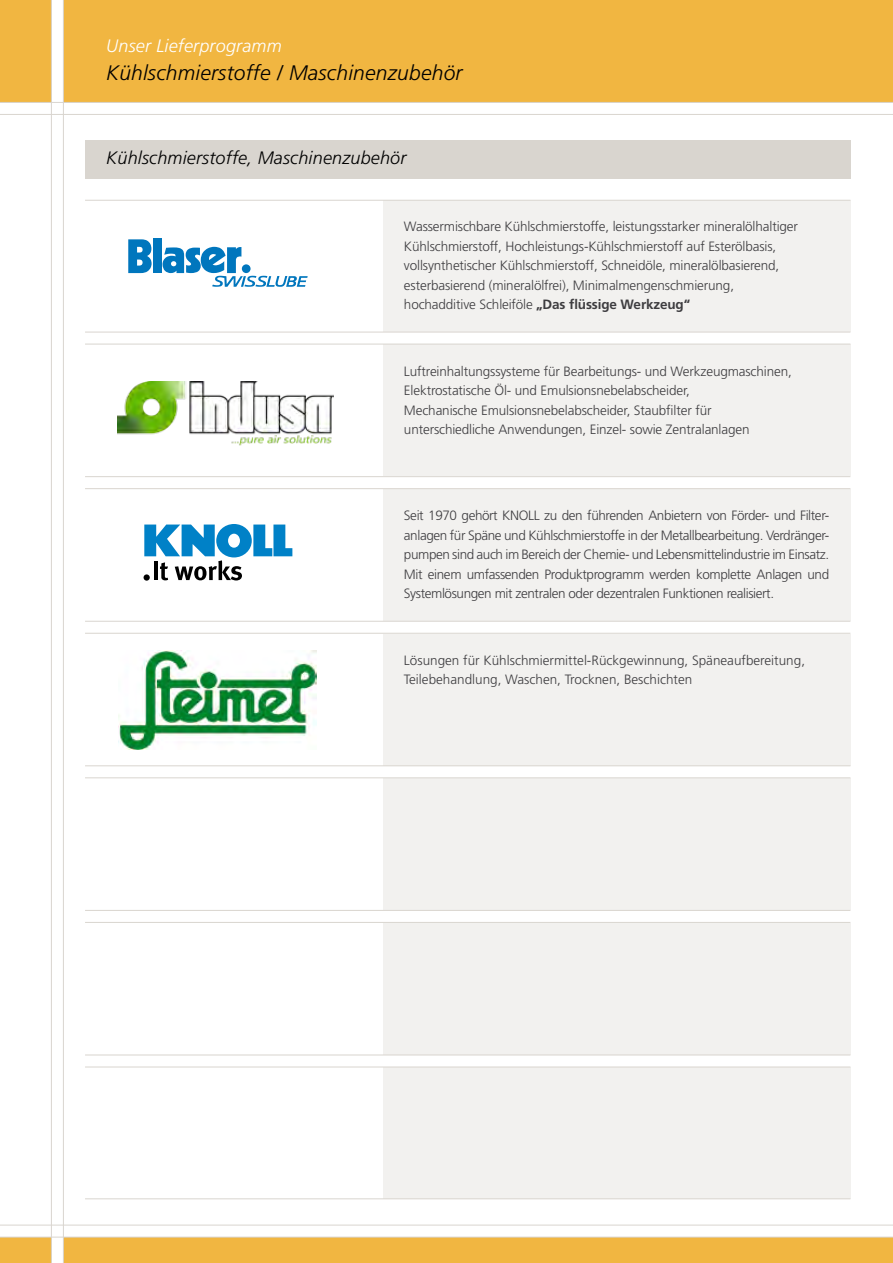
<style>
.page{position:relative;width:893px;height:1263px;background:#fff}
.page>*{position:absolute;margin:0;border:0;box-sizing:border-box;transform-origin:0 0}
.t1{font:italic 300 21px "Frutiger LT Pro";letter-spacing:.01em;color:#000}
.t2{font:italic 300 18px "Frutiger LT Pro";letter-spacing:.01em;color:#000}
.t3{font:italic 300 18px "Frutiger LT Pro";letter-spacing:.01em;color:#fff}
.t4{font:300 13.5px/19.5px "Frutiger LT Pro";letter-spacing:-.01em;color:#3e3d40}
.s1{font-weight:700}
</style>
<div class="page">
<div style="left:0;top:1237px;width:51px;height:26px;background:#f1b641"></div>
<div style="left:64px;top:1237px;width:829px;height:26px;background:#f1b641"></div>
<div style="left:383px;top:778px;width:467px;height:132px;background:#f2f1ef"></div>
<div style="left:383px;top:923px;width:467px;height:131px;background:#f2f1ef"></div>
<div style="left:383px;top:1067px;width:467px;height:132px;background:#f2f1ef"></div>
<div style="left:0;top:0;width:51px;height:102px;background:#f1b641"></div>
<div style="left:64px;top:0;width:829px;height:102px;background:#f1b641"></div>
<hr style="left:0;top:1225px;width:893px;height:1px;background:#d9d5cf">
<hr style="left:0;top:1237px;width:893px;height:1px;background:#d9d5cf">
<hr style="left:0;top:102px;width:893px;height:1px;background:#d9d5cf">
<hr style="left:0;top:114px;width:893px;height:1px;background:#d9d5cf">
<hr style="left:85px;top:777px;width:765px;height:1px;background:#d9d5cf">
<hr style="left:85px;top:910px;width:765px;height:1px;background:#d9d5cf">
<hr style="left:85px;top:922px;width:765px;height:1px;background:#d9d5cf">
<hr style="left:85px;top:1054px;width:765px;height:1px;background:#d9d5cf">
<hr style="left:85px;top:1066px;width:765px;height:1px;background:#d9d5cf">
<hr style="left:85px;top:1198px;width:765px;height:1px;background:#d9d5cf">
<hr style="left:51px;top:0;width:1px;height:1263px;background:#d9d5cf">
<hr style="left:63px;top:0;width:1px;height:1263px;background:#d9d5cf">
<div style="left:383px;top:200px;width:467px;height:132px;background:#f2f1ef"></div>
<div style="left:383px;top:344px;width:467px;height:132px;background:#f2f1ef"></div>
<div style="left:383px;top:489px;width:467px;height:132px;background:#f2f1ef"></div>
<div style="left:383px;top:634px;width:467px;height:131px;background:#f2f1ef"></div>
<div style="left:85px;top:140px;width:765px;height:39px;background:#d9d5cf"></div>
<hr style="left:85px;top:332px;width:765px;height:1px;background:#d9d5cf">
<hr style="left:85px;top:344px;width:765px;height:1px;background:#d9d5cf">
<hr style="left:85px;top:476px;width:765px;height:1px;background:#d9d5cf">
<hr style="left:85px;top:488px;width:765px;height:1px;background:#d9d5cf">
<hr style="left:85px;top:621px;width:765px;height:1px;background:#d9d5cf">
<hr style="left:85px;top:633px;width:765px;height:1px;background:#d9d5cf">
<hr style="left:85px;top:765px;width:765px;height:1px;background:#d9d5cf">
<hr style="left:85px;top:200px;width:765px;height:1px;background:#d9d5cf">
<div style="left:153px;top:239px;width:9px;height:34px;background:#0076bd"></div>
<svg style="left:128px;top:239px;width:24px;height:34px"></svg>
<svg style="left:163px;top:247px;width:145px;height:40px"></svg>
<img style="left:117px;top:381px;width:216px;height:65px">
<svg style="left:144px;top:524px;width:148px;height:56px"></svg>
<img style="left:119px;top:650px;width:198px;height:99px">
<h2 class="t3" style="left:106px;top:35px;width:177px">Unser Lieferprogramm</h2>
<h1 class="t1" style="left:106px;top:60px;width:358px">Kühlschmierstoffe / Maschinenzubehör</h1>
<h2 class="t2" style="left:106px;top:148px;width:302px">Kühlschmierstoffe, Maschinenzubehör</h2>
<p class="t4" style="left:404px;top:217px;width:396px">Wassermischbare Kühlschmierstoffe, leistungsstarker mineralölhaltiger Kühlschmierstoff, Hochleistungs-Kühlschmierstoff auf Esterölbasis, vollsynthetischer Kühlschmierstoff, Schneidöle, mineralölbasierend, esterbasierend (mineralölfrei), Minimalmengenschmierung, hochadditive Schleiföle <span class="s1">„Das flüssige Werkzeug“</span></p>
<p class="t4" style="left:404px;top:361px;width:389px">Luftreinhaltungssysteme für Bearbeitungs- und Werkzeugmaschinen, Elektrostatische Öl- und Emulsionsnebelabscheider,<br>Mechanische Emulsionsnebelabscheider, Staubfilter für unterschiedliche Anwendungen, Einzel- sowie Zentralanlagen</p>
<p class="t4" style="left:404px;top:506px;width:427px;text-align:justify">Seit 1970 gehört KNOLL zu den führenden Anbietern von Förder- und Filter&shy;anlagen für Späne und Kühlschmierstoffe in der Metallbearbeitung. Verdränger&shy;pumpen sind auch im Bereich der Chemie- und Lebensmittelindustrie im Einsatz.<br>Mit einem umfassenden Produktprogramm werden komplette Anlagen und Systemlösungen mit zentralen oder dezentralen Funktionen realisiert.</p>
<p class="t4" style="left:404px;top:651px;width:403px">Lösungen für Kühlschmiermittel-Rückgewinnung, Späneaufbereitung,<br>Teilebehandlung, Waschen, Trocknen, Beschichten</p>
</div>
